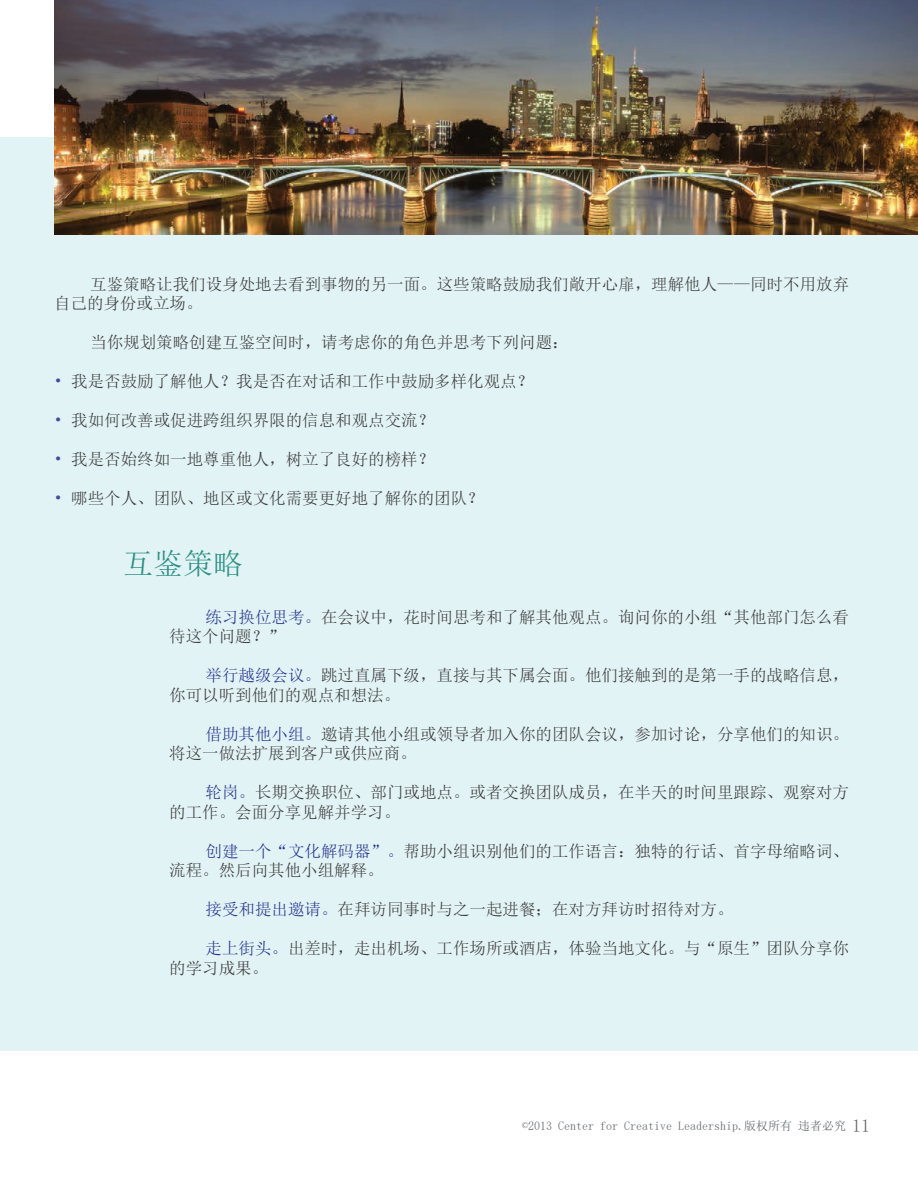
<style>
.page{position:relative;width:918px;height:1188px;background:#fff}
.page>*{position:absolute;margin:0;border:0;box-sizing:border-box;transform-origin:0 0}
.t1{font:30px "Sim Sun";color:#2c8f83}
.t2{font:18px "Sim Sun";color:#5e6367}
.t3{font:16.5px/19.5px "Sim Sun";color:#3e3e3f}
.t4{font:12px "Sim Sun";color:#5e6367}
.s1{color:#444b9d}
.s2{color:#263692}
</style>
<div class="page">
<div style="left:0;top:137px;width:918px;height:914px;background:#e2f3f5"></div>
<img style="left:54px;top:0;width:864px;height:235px">
<p class="t3" style="left:54px;top:274px;width:797px;text-indent:36px">互鉴策略让我们设身处地去看到事物的另一面。这些策略鼓励我们敞开心扉，理解他人——同时不用放弃自己的身份或立场。</p>
<p class="t3" style="left:90px;top:333px;width:480px">当你规划策略创建互鉴空间时，请考虑你的角色并思考下列问题：</p>
<p class="t3" style="left:54px;top:372px;width:481px"><span class="s1">•</span> 我是否鼓励了解他人？我是否在对话和工作中鼓励多样化观点？</p>
<p class="t3" style="left:54px;top:411px;width:382px"><span class="s1">•</span> 我如何改善或促进跨组织界限的信息和观点交流？</p>
<p class="t3" style="left:54px;top:450px;width:382px"><span class="s1">•</span> 我是否始终如一地尊重他人，树立了良好的榜样？</p>
<p class="t3" style="left:54px;top:489px;width:431px"><span class="s1">•</span> 哪些个人、团队、地区或文化需要更好地了解你的团队？</p>
<p class="t1" style="left:123px;top:548px;width:121px">互鉴策略</p>
<p class="t3" style="left:169px;top:607px;width:681px;text-indent:36px"><span class="s2">练习换位思考。</span>在会议中，花时间思考和了解其他观点。询问你的小组“其他部门怎么看待这个问题？”</p>
<p class="t3" style="left:169px;top:666px;width:681px;text-indent:36px"><span class="s2">举行越级会议。</span>跳过直属下级，直接与其下属会面。他们接触到的是第一手的战略信息，你可以听到他们的观点和想法。</p>
<p class="t3" style="left:169px;top:724px;width:681px;text-indent:36px"><span class="s2">借助其他小组。</span>邀请其他小组或领导者加入你的团队会议，参加讨论，分享他们的知识。将这一做法扩展到客户或供应商。</p>
<p class="t3" style="left:169px;top:783px;width:681px;text-indent:36px"><span class="s2">轮岗。</span>长期交换职位、部门或地点。或者交换团队成员，在半天的时间里跟踪、观察对方的工作。会面分享见解并学习。</p>
<p class="t3" style="left:169px;top:841px;width:681px;text-indent:36px"><span class="s2">创建一个“文化解码器”。</span>帮助小组识别他们的工作语言：独特的行话、首字母缩略词、流程。然后向其他小组解释。</p>
<p class="t3" style="left:206px;top:900px;width:529px"><span class="s2">接受和提出邀请。</span>在拜访同事时与之一起进餐；在对方拜访时招待对方。</p>
<p class="t3" style="left:169px;top:939px;width:681px;text-indent:36px"><span class="s2">走上街头。</span>出差时，走出机场、工作场所或酒店，体验当地文化。与“原生”团队分享你的学习成果。</p>
<p class="t4" style="left:522px;top:1120px;width:325px">©2013 Center for Creative Leadership.版权所有违者必究</p>
<p class="t2" style="left:852px;top:1116px;width:19px">11</p>
</div>
